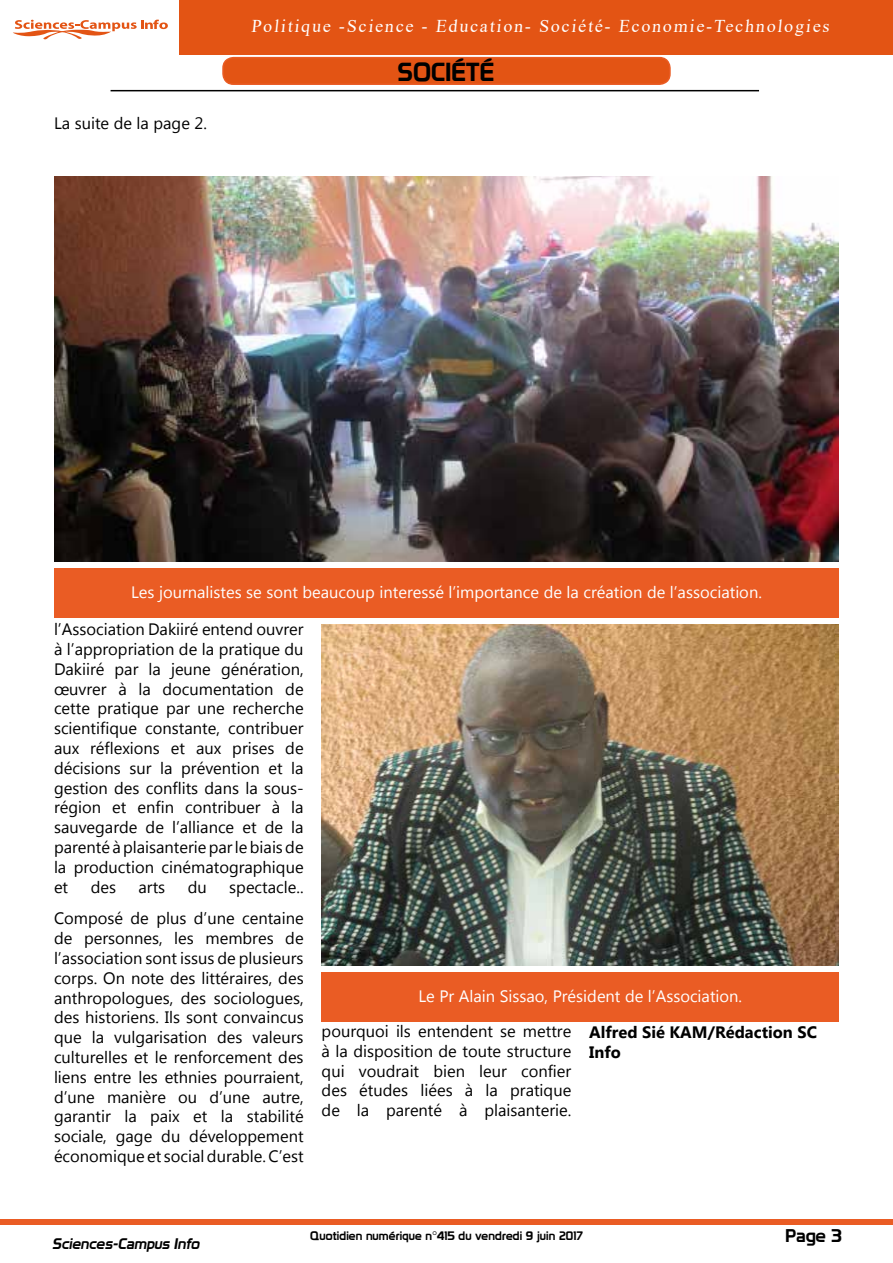
<style>
.page{position:relative;width:893px;height:1263px;background:#fff}
.page>*{position:absolute;margin:0;border:0;box-sizing:border-box;transform-origin:0 0}
.t1{font:25.5px "Prototype";color:#000}
.t2{font:18px "Times New Roman";color:#fff}
.t3{font:18px "Prototype";color:#000}
.t4{font:16.5px/19.8px "Myanmar Text";color:#000;text-align:justify}
.t5{font:16.5px "Myanmar Text";color:#fff}
.t6{font:700 16.5px/19.8px "Myanmar Text";color:#000}
.t7{font:italic 15px "Prototype";color:#000}
.t8{font:12px "Prototype";letter-spacing:.01em;color:#000}
</style>
<div class="page">
<div style="left:0;top:1219px;width:893px;height:6px;background:#ea5c24"></div>
<hr style="left:111px;top:90px;width:648px;height:1px;background:#000">
<div style="left:223px;top:58px;width:447px;height:26px;background:#e35414;border-radius:10px"></div>
<div style="left:222px;top:57px;width:449px;height:28px;border:2px solid #ea5c24;border-radius:10px"></div>
<svg style="left:13px;top:20px;width:155px;height:20px"></svg>
<div style="left:180px;top:0;width:713px;height:54px;background:#e35414"></div>
<img style="left:54px;top:176px;width:785px;height:385px">
<div style="left:54px;top:568px;width:785px;height:50px;background:#ea5c24"></div>
<img style="left:322px;top:624px;width:517px;height:341px">
<div style="left:322px;top:972px;width:517px;height:50px;background:#ea5c24"></div>
<p class="t2" style="left:251px;top:13px;width:582px">Politique -Science - Education- Société- Economie-Technologies</p>
<p class="t4" style="left:54px;top:114px;width:154px">La suite de la page 2.</p>
<h1 class="t1" style="left:398px;top:57px;width:98px">SOCIÉTÉ</h1>
<p class="t5" style="left:131px;top:583px;width:632px">Les journalistes se sont beaucoup interessé l’importance de la création de l’association.</p>
<p class="t4" style="left:54px;top:619px;width:251px">l’Association Dakiiré entend ouvrer à l’appropriation de la pratique du Dakiiré par la jeune génération, œuvrer à la documentation de cette pratique par une recherche scientifique constante, contribuer aux réflexions et aux prises de décisions sur la prévention et la gestion des conflits dans la sous&shy;région et enfin contribuer à la sauvegarde de l’alliance et de la parenté à plaisanterie par le biais de la production cinématographique et</p>
<p class="t4" style="left:54px;top:871px;width:251px;line-height:31.8px;text-align:right">spectacle..<br>Composé de plus d’une centaine</p>
<p class="t4" style="left:54px;top:928px;width:251px">de personnes, les membres de l’association sont issus de plusieurs corps. On note des littéraires, des anthropologues, des sociologues, des historiens. Ils sont convaincus que la vulgarisation des valeurs culturelles et le renforcement des liens entre les ethnies pourraient, d’une manière ou d’une autre, garantir la paix et la stabilité sociale, gage du développement économique et social durable. C’est</p>
<p class="t4" style="left:91px;top:877px;width:27px">des</p>
<p class="t4" style="left:139px;top:877px;width:28px">arts</p>
<p class="t4" style="left:188px;top:877px;width:21px">du</p>
<p class="t5" style="left:418px;top:987px;width:325px">Le Pr Alain Sissao, Président de l’Association.</p>
<p class="t4" style="left:322px;top:1021px;width:251px">pourquoi ils entendent se mettre à la disposition de toute structure qui voudrait bien leur confier des études liées à la pratique de la parenté à plaisanterie.</p>
<p class="t6" style="left:589px;top:1022px;width:229px">Alfred Sié KAM/Rédaction SC<br>Info</p>
<p class="t7" style="left:52px;top:1234px;width:152px">Sciences-Campus Info</p>
<p class="t3" style="left:786px;top:1225px;width:58px">Page 3</p>
<p class="t8" style="left:310px;top:1228px;width:274px">Quotidien numérique n°415 du vendredi 9 juin 2017</p>
</div>
